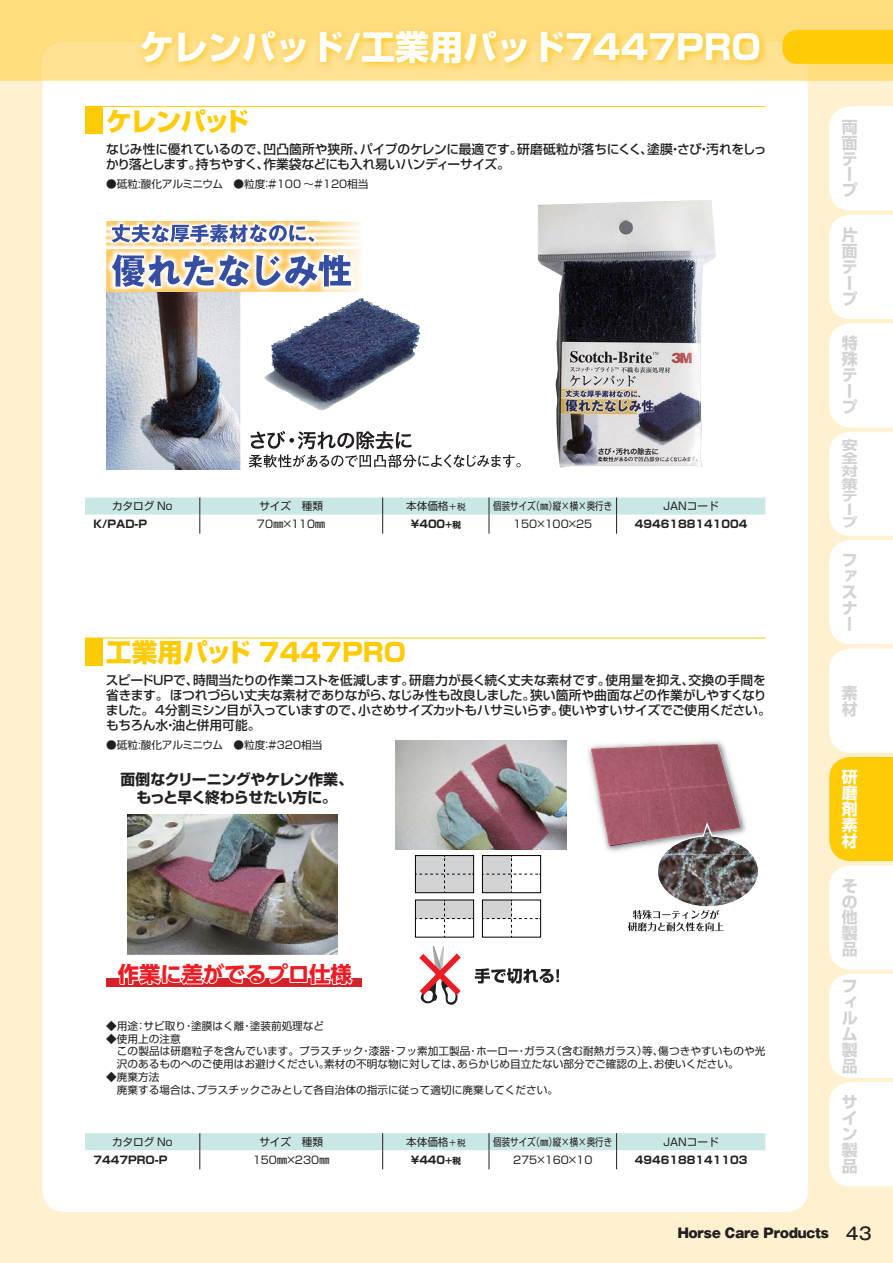
<style>
.page{position:relative;width:893px;height:1263px;background:#fff1d0}
.page>*{position:absolute;margin:0;border:0;box-sizing:border-box;transform-origin:0 0}
.t1{font:34.05px "Shin Go Pro Heavy 90 msp RKSJ H";color:#fff}
.t2{font:25.5px "Shin Go Pro Heavy 90 msp RKSJ H";color:#ffcb04}
.t3{font:21.3px "UD Shin Go Pro Bold 90 msp RKSJ H";color:#ed1c24}
.t4{font:15.9px/15.9px "Shin Go Pro Bold 90 msp RKSJ V";color:#d1d3d4}
.t5{font:15.9px/15.9px "Shin Go Pro Bold 90 msp RKSJ V";color:#fff;text-align:justify}
.t6{font:14.85px/18px "Shin Go Pro Bold 90 msp RKSJ V";letter-spacing:-.025em;color:#231f20;text-align:center}
.t7{font:12.75px/14.9px "Shin Go Pro Medium 90 msp RKSJ H";letter-spacing:-.015em;color:#231f20}
.t8{font:12.75px "Gothic MB101 Pro Ultra 90 msp RKSJ H";color:#231f20}
.t9{font:12.75px/12.8px "Shin Go Pro Bold 90 msp RKSJ V";color:#d1d3d4;scale:1.25 1}
.t10{font:10.65px/12.8px "Shin Go Pro Regular 90 msp RKSJ H";color:#231f20}
.t11{font:10.65px "Shin Go Pro Bold 90 msp RKSJ V";color:#231f20}
.t12{font:10.65px "Shin Go Pro Regular 90 msp RKSJ H";color:#231f20;scale:.8 1}
.s1{font-size:8.55px}
.s2{font-family:"Gothic MB101 Pro Medium 90 msp RKSJ H";font-size:16.95px}
</style>
<div class="page">
<div style="left:42px;top:43px;width:766px;height:1169px;background:#fff;border-radius:21px"></div>
<div style="left:0;top:0;width:893px;height:81px;background:#ffdd7e"></div>
<svg style="left:829px;top:106px;width:64px;height:1080px;background:#fff9e4"></svg>
<svg style="left:42px;top:30px;width:851px;height:51px;background:#fedc70"></svg>
<img style="left:106px;top:293px;width:135px;height:176px">
<img style="left:264px;top:299px;width:156px;height:112px">
<svg style="left:249px;top:431px;width:272px;height:37px"></svg>
<hr style="left:357px;top:249px;width:4px;height:43px;background:#fff8ec">
<img style="left:106px;top:292px;width:135px;height:1px">
<img style="left:106px;top:249px;width:251px;height:43px">
<img style="left:106px;top:289px;width:135px;height:3px">
<svg style="left:112px;top:254px;width:137px;height:33px"></svg>
<svg style="left:256px;top:255px;width:95px;height:31px"></svg>
<img style="left:106px;top:222px;width:254px;height:6px">
<img style="left:106px;top:230px;width:254px;height:17px">
<img style="left:106px;top:241px;width:254px;height:1px">
<img style="left:108px;top:221px;width:210px;height:25px">
<svg style="left:111px;top:224px;width:203px;height:19px"></svg>
<img style="left:538px;top:200px;width:178px;height:268px">
<img style="left:128px;top:814px;width:209px;height:140px">
<svg style="left:415px;top:855px;width:126px;height:83px"></svg>
<svg style="left:475px;top:968px;width:84px;height:16px"></svg>
<svg style="left:419px;top:946px;width:42px;height:59px"></svg>
<img style="left:587px;top:741px;width:158px;height:111px">
<img style="left:591px;top:744px;width:149px;height:102px">
<svg style="left:628px;top:820px;width:130px;height:111px"></svg>
<img style="left:395px;top:740px;width:171px;height:110px">
<img style="left:137px;top:26px;width:632px;height:46px">
<svg style="left:85px;top:498px;width:680px;height:36px"></svg>
<svg style="left:85px;top:1133px;width:680px;height:36px"></svg>
<div style="left:85px;top:106px;width:17px;height:28px;background:#ffcb04"></div>
<hr style="left:85px;top:106px;width:680px;height:1px;background:#ffcb04">
<div style="left:85px;top:638px;width:17px;height:28px;background:#ffcb04"></div>
<hr style="left:85px;top:638px;width:680px;height:1px;background:#ffcb04">
<div style="left:106px;top:978px;width:255px;height:9px;background:#d2232a"></div>
<svg style="left:119px;top:978px;width:234px;height:7px"></svg>
<h1 class="t1" style="left:140px;top:34px;width:623px">ケレンパッド/工業用パッド7447PRO</h1>
<h2 class="t2" style="left:106px;top:112px;width:144px">ケレンパッド</h2>
<p class="t7" style="left:106px;top:143px;width:662px">なじみ性に優れているので、凹凸箇所や狭所、パイプのケレンに最適です。研磨砥粒が落ちにくく、塗膜・さび・汚れをしっかり落とします。持ちやすく、作業袋などにも入れ易いハンディーサイズ。</p>
<p class="t10" style="left:106px;top:179px;width:264px">●砥粒:酸化アルミニウム　●粒度：＃100 ～＃120相当</p>
<p class="t10" style="left:112px;top:501px;width:62px">カタログ No</p>
<p class="t10" style="left:259px;top:501px;width:65px">サイズ　種類</p>
<p class="t10" style="left:406px;top:501px;width:61px">本体価格<span class="s1">＋税</span></p>
<p class="t12" style="left:493px;top:502px;width:150px">個装サイズ（㎜）縦×横×奥行き</p>
<p class="t10" style="left:663px;top:501px;width:57px">JANコード</p>
<p class="t11" style="left:93px;top:520px;width:55px">K/PAD-P</p>
<p class="t10" style="left:257px;top:519px;width:70px">70㎜×１1０㎜</p>
<p class="t11" style="left:410px;top:520px;width:53px">￥40０<span class="s1">＋税</span></p>
<p class="t10" style="left:512px;top:519px;width:82px">１50×１00×25</p>
<p class="t11" style="left:635px;top:520px;width:114px">4946188141004</p>
<h2 class="t2" style="left:106px;top:643px;width:301px">工業用パッド 7447PRO</h2>
<p class="t7" style="left:106px;top:675px;width:666px">スピードUPで、時間当たりの作業コストを低減します。研磨力が長く続く丈夫な素材です。使用量を抑え、交換の手間を省きます。ほつれづらい丈夫な素材でありながら、なじみ性も改良しました。狭い箇所や曲面などの作業がしやすくなりました。4分割ミシン目が入っていますので、小さめサイズカットもハサミいらず。使いやすいサイズでご使用ください。もちろん水・油と併用可能。</p>
<p class="t10" style="left:106px;top:740px;width:218px">●砥粒:酸化アルミニウム　●粒度：＃320相当</p>
<h3 class="t6" style="left:121px;top:772px;width:234px">面倒なクリーニングやケレン作業、もっと早く終わらせたい方に。</h3>
<h3 class="t3" style="left:118px;top:966px;width:235px">作業に差がでるプロ仕様</h3>
<p class="t10" style="left:106px;top:1021px;width:219px">◆用途：サビ取り・塗膜はく離・塗装前処理など</p>
<p class="t10" style="left:106px;top:1034px;width:76px">◆使用上の注意</p>
<p class="t10" style="left:106px;top:1046px;width:661px">　 この製品は研磨粒子を含んでいます。プラスチック・漆器・フッ素加工製品・ホーロー・ガラス（含む耐熱ガラス）等、傷つきやすいものや光</p>
<p class="t10" style="left:117px;top:1059px;width:623px">沢のあるものへのご使用はお避けください。素材の不明な物に対しては、あらかじめ目立たない部分でご確認の上、お使いください。</p>
<p class="t10" style="left:106px;top:1072px;width:453px">◆廃棄方法<br>　 廃棄する場合は、プラスチックごみとして各自治体の指示に従って適切に廃棄してください。</p>
<p class="t10" style="left:112px;top:1137px;width:62px">カタログ No</p>
<p class="t10" style="left:259px;top:1137px;width:65px">サイズ　種類</p>
<p class="t10" style="left:406px;top:1137px;width:61px">本体価格<span class="s1">＋税</span></p>
<p class="t12" style="left:493px;top:1138px;width:150px">個装サイズ（㎜）縦×横×奥行き</p>
<p class="t10" style="left:663px;top:1137px;width:57px">JANコード</p>
<p class="t11" style="left:93px;top:1156px;width:75px">7447PRO-P</p>
<p class="t10" style="left:253px;top:1155px;width:79px">150㎜×230㎜</p>
<p class="t11" style="left:410px;top:1156px;width:53px">￥44０<span class="s1">＋税</span></p>
<p class="t10" style="left:513px;top:1155px;width:81px">275×160×10</p>
<p class="t11" style="left:635px;top:1156px;width:114px">4946188141103</p>
<h3 class="t4" style="left:842px;top:121px;width:17px">両面テープ</h3>
<h3 class="t4" style="left:842px;top:229px;width:17px">片面テープ</h3>
<h3 class="t4" style="left:842px;top:338px;width:17px">特殊テープ</h3>
<p class="t9" style="left:842px;top:441px;width:14px">安全対策テープ</p>
<h3 class="t4" style="left:842px;top:555px;width:17px;text-align:justify">ファスナー</h3>
<h3 class="t4" style="left:842px;top:687px;width:17px">素材</h3>
<h3 class="t5" style="left:842px;top:771px;width:17px">研磨剤素材</h3>
<h3 class="t4" style="left:842px;top:880px;width:17px;text-align:justify">その他製品</h3>
<h3 class="t4" style="left:842px;top:980px;width:17px;text-align:justify">フィルム製品</h3>
<h3 class="t4" style="left:842px;top:1097px;width:17px;text-align:justify">サイン製品</h3>
<p class="t8" style="left:678px;top:1228px;width:195px">Horse Care Products<span class="s2">　43</span></p>
</div>
